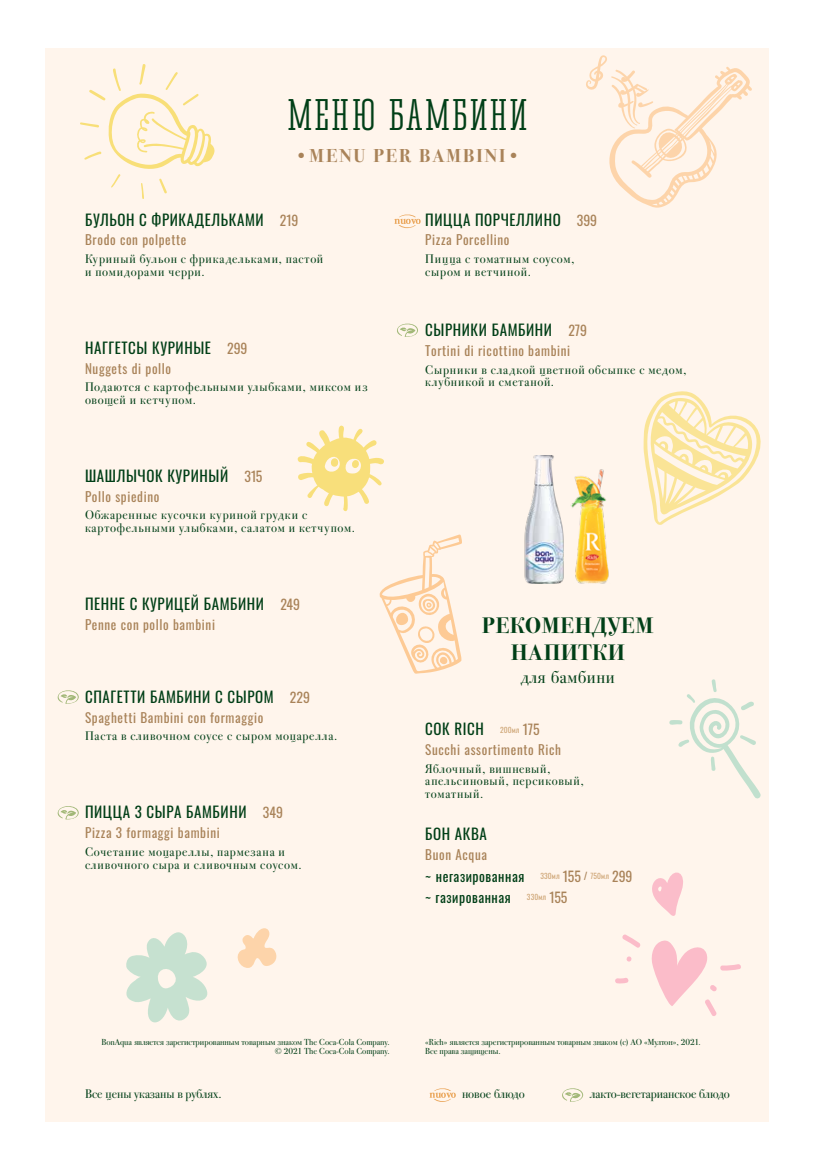
<style>
.page{position:relative;width:815px;height:1170px;background:#fff}
.page>*{position:absolute;margin:0;border:0;box-sizing:border-box;transform-origin:0 0}
.t1{font:41.25px "Corki";letter-spacing:.05em;color:#003f17}
.t2{font:700 22.5px/27.2px "Bodoni 72 C";letter-spacing:.04em;color:#003f17;text-align:center}
.t3{font:700 18.75px "Bodoni 72 C";letter-spacing:.1em;color:#a98359}
.t4{font:17.5px "Bodoni 72 C";letter-spacing:.04em;color:#003f17}
.t5{font:15px "Oswald";letter-spacing:.04em;color:#003f17}
.t6{font:13.75px/21.2px "Oswald";letter-spacing:.04em;color:#003f17}
.t7{font:13.12px "Oswald";letter-spacing:.05em;color:#a98359}
.t8{font:12.5px/12.5px "Bodoni 72 C";letter-spacing:.06em;color:#003f17}
.t9{font:12.5px "Bodoni 72 C";color:#003f17}
.t10{font:8.75px/8.8px "Bodoni 72 C";color:#003f17;text-align:right}
.s1{font-size:13.75px;color:#a98359}
.s2{color:#a98359}
.s3{font-size:10px;color:#a98359}
</style>
<div class="page">
<div style="left:46px;top:48px;width:723px;height:1073px;background:#fff5ec"></div>
<img style="left:524px;top:455px;width:40px;height:128px">
<img style="left:571px;top:469px;width:38px;height:114px">
<svg style="left:562px;top:1088px;width:21px;height:13px"></svg>
<svg style="left:57px;top:690px;width:22px;height:14px"></svg>
<svg style="left:57px;top:806px;width:22px;height:13px"></svg>
<svg style="left:397px;top:323px;width:21px;height:14px"></svg>
<svg style="left:430px;top:1088px;width:26px;height:13px"></svg>
<svg style="left:394px;top:214px;width:27px;height:14px"></svg>
<svg style="left:80px;top:64px;width:135px;height:135px"></svg>
<svg style="left:380px;top:534px;width:82px;height:139px"></svg>
<svg style="left:586px;top:55px;width:166px;height:153px"></svg>
<svg style="left:643px;top:391px;width:118px;height:134px"></svg>
<svg style="left:622px;top:934px;width:19px;height:14px"></svg>
<svg style="left:615px;top:978px;width:14px;height:5px"></svg>
<svg style="left:626px;top:956px;width:6px;height:6px"></svg>
<svg style="left:651px;top:940px;width:90px;height:76px"></svg>
<svg style="left:652px;top:872px;width:31px;height:44px"></svg>
<svg style="left:126px;top:932px;width:82px;height:91px"></svg>
<svg style="left:669px;top:679px;width:92px;height:120px"></svg>
<svg style="left:297px;top:425px;width:87px;height:87px"></svg>
<svg style="left:237px;top:928px;width:40px;height:40px"></svg>
<h1 class="t1" style="left:288px;top:91px;width:241px">МЕНЮ БАМБИНИ</h1>
<h3 class="t3" style="left:295px;top:145px;width:227px">•MENU PER BAMBINI•</h3>
<p class="t5" style="left:85px;top:206px;width:215px">БУЛЬОН С ФРИКАДЕЛЬКАМИ <span class="s1">219</span></p>
<p class="t7" style="left:85px;top:228px;width:103px">Brodo con polpette</p>
<p class="t8" style="left:85px;top:253px;width:240px">Куриный бульон с фрикадельками, пастой и помидорами черри.</p>
<p class="t5" style="left:85px;top:334px;width:164px">НАГГЕТСЫ КУРИНЫЕ <span class="s1">299</span></p>
<p class="t7" style="left:85px;top:356px;width:88px">Nuggets di pollo</p>
<p class="t8" style="left:85px;top:381px;width:284px">Подаются с картофельными улыбками, миксом из овощей и кетчупом.</p>
<p class="t5" style="left:85px;top:462px;width:179px">ШАШЛЫЧОК КУРИНЫЙ <span class="s1">315</span></p>
<p class="t7" style="left:85px;top:484px;width:76px">Pollo spiedino</p>
<p class="t8" style="left:85px;top:509px;width:271px">Обжаренные кусочки куриной грудки с картофельными улыбками, салатом и кетчупом.</p>
<p class="t5" style="left:85px;top:590px;width:217px">ПЕННЕ С КУРИЦЕЙ БАМБИНИ <span class="s1">249</span></p>
<p class="t7" style="left:85px;top:612px;width:132px">Penne con pollo bambini</p>
<p class="t5" style="left:85px;top:683px;width:226px">СПАГЕТТИ БАМБИНИ С СЫРОМ <span class="s1">229</span></p>
<p class="t7" style="left:85px;top:705px;width:180px">Spaghetti Bambini con formaggio</p>
<p class="t8" style="left:85px;top:730px;width:254px">Паста в сливочном соусе с сыром моцарелла.</p>
<p class="t5" style="left:85px;top:798px;width:200px">ПИЦЦА 3 СЫРА БАМБИНИ <span class="s1">349</span></p>
<p class="t7" style="left:85px;top:821px;width:136px">Pizza 3 formaggi bambini</p>
<p class="t8" style="left:85px;top:845px;width:218px">Сочетание моцареллы, пармезана и сливочного сыра и сливочным соусом.</p>
<p class="t5" style="left:425px;top:206px;width:174px">ПИЦЦА ПОРЧЕЛЛИНО <span class="s1">399</span></p>
<p class="t7" style="left:425px;top:228px;width:86px">Pizza Porcellino</p>
<p class="t8" style="left:425px;top:253px;width:151px">Пицца с томатным соусом, сыром и ветчиной.</p>
<p class="t5" style="left:425px;top:316px;width:163px">СЫРНИКИ БАМБИНИ <span class="s1">279</span></p>
<p class="t7" style="left:425px;top:339px;width:147px">Tortini di ricottino bambini</p>
<p class="t8" style="left:425px;top:363px;width:263px">Сырники в сладкой цветной обсыпке с медом, клубникой и сметаной.</p>
<h2 class="t2" style="left:482px;top:612px;width:173px">РЕКОМЕНДУЕМ<br>НАПИТКИ</h2>
<h3 class="t4" style="left:521px;top:666px;width:95px">для бамбини</h3>
<p class="t5" style="left:425px;top:715px;width:116px">СОК RICH <sup>200мл</sup> <span class="s1">175</span></p>
<p class="t7" style="left:425px;top:738px;width:137px">Succhi assortimento Rich</p>
<p class="t8" style="left:425px;top:762px;width:160px">Яблочный, вишневый, апельсиновый, персиковый, томатный.</p>
<p class="t5" style="left:425px;top:820px;width:63px">БОН АКВА</p>
<p class="t7" style="left:425px;top:843px;width:63px">Buon Acqua</p>
<p class="t6" style="left:425px;top:863px;width:209px">~ негазированная <sup>330мл</sup> <span class="s2">155</span> <span class="s3">/</span> <sup>750мл</sup> <span class="s2">299 </span>~ газированная <sup>330мл</sup> <span class="s2">155</span></p>
<p class="t10" style="left:101px;top:1037px;width:290px">BonAqua является зарегистрированным товарным знаком The Coca-Cola Company. © 2021 The Coca-Cola Company.</p>
<p class="t10" style="left:425px;top:1037px;width:277px;text-align:left">«Rich» является зарегистрированным товарным знаком (с) АО «Мултон», 2021.<br>Все права защищены.</p>
<p class="t9" style="left:85px;top:1086px;width:138px">Все цены указаны в рублях.</p>
<p class="t9" style="left:462px;top:1086px;width:64px">новое блюдо</p>
<p class="t9" style="left:590px;top:1086px;width:141px">лакто-вегетарианское блюдо</p>
</div>
